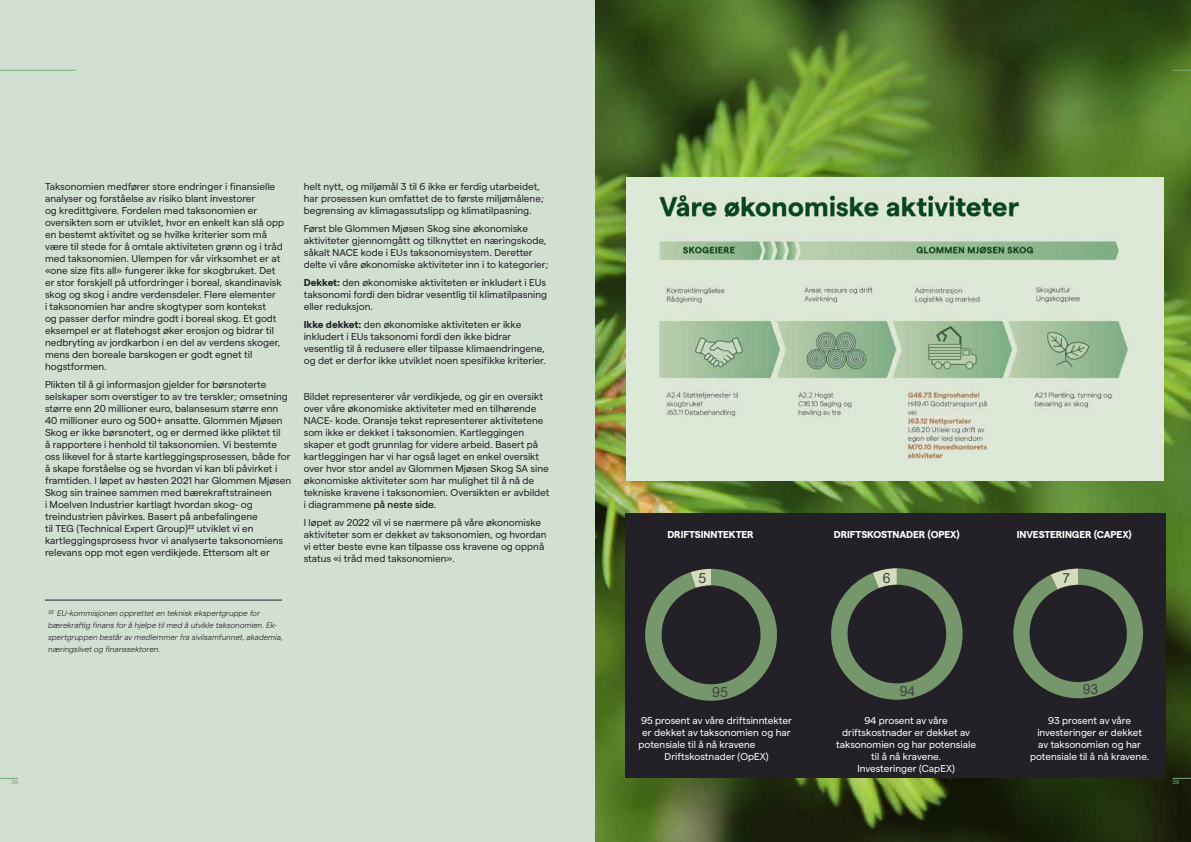
<style>
.page{position:relative;width:1191px;height:842px;background:#fff}
.page>*{position:absolute;margin:0;border:0;box-sizing:border-box;transform-origin:0 0}
.t1{font:14.2px "Arial";color:#404040}
.t2{font:14.1px "Arial";color:#404040}
.t3{font:13.9px "Arial";color:#404040}
.t4{font:10px/12px "Matter";color:#232027}
.t5{font:10px/12px "Matter";color:#fff;text-align:center}
.t6{font:700 10px "Matter";letter-spacing:-.01em;color:#fff}
.t7{font:italic 300 8px/12px "Matter";color:#232027}
.t8{font:6px "Matter";color:#7aa880}
.s1{font-weight:700}
.s2{color:#000}
</style>
<div class="page">
<div style="left:0;top:0;width:595px;height:842px;background:#d2e0d1"></div>
<img style="left:595px;top:0;width:596px;height:842px">
<img style="left:626px;top:177px;width:537px;height:303px">
<div style="left:625px;top:514px;width:540px;height:264px;background:#232027"></div>
<svg style="left:831px;top:568px;width:131px;height:132px"></svg>
<svg style="left:645px;top:569px;width:132px;height:132px"></svg>
<svg style="left:1013px;top:569px;width:130px;height:129px"></svg>
<hr style="left:45px;top:600px;width:237px;height:1px;background:#232027">
<svg style="left:0;top:778px;width:18px;height:1px"></svg>
<svg style="left:1172px;top:70px;width:19px;height:1px"></svg>
<svg style="left:1172px;top:778px;width:19px;height:1px"></svg>
<hr style="left:0;top:70px;width:76px;height:1px;background:#7aa880">
<p class="t4" style="left:45px;top:180px;width:241px">Taksonomien medfører store endringer i finansielle analyser og forståelse av risiko blant investorer<br>og kredittgivere. Fordelen med taksonomien er oversikten som er utviklet, hvor en enkelt kan slå opp en bestemt aktivitet og se hvilke kriterier som må være til stede for å omtale aktiviteten grønn og i tråd med taksonomien. Ulempen for vår virksomhet er at «one size fits all» fungerer ikke for skogbruket. Det er stor forskjell på utfordringer i boreal, skandinavisk skog og skog i andre verdensdeler. Flere elementer<br>i taksonomien har andre skogtyper som kontekst<br>og passer derfor mindre godt i boreal skog. Et godt eksempel er at flatehogst øker erosjon og bidrar til nedbryting av jordkarbon i en del av verdens skoger, mens den boreale barskogen er godt egnet til hogstformen.</p>
<p class="t4" style="left:45px;top:378px;width:248px">Plikten til å gi informasjon gjelder for børsnoterte selskaper som overstiger to av tre terskler; omsetning større enn 20 millioner euro, balansesum større enn 40 millioner euro og 500+ ansatte. Glommen Mjøsen Skog er ikke børsnotert, og er dermed ikke pliktet til<br>å rapportere i henhold til taksonomien. Vi bestemte oss likevel for å starte kartleggingsprosessen, både for å skape forståelse og se hvordan vi kan bli påvirket i framtiden. I løpet av høsten 2021 har Glommen Mjøsen Skog sin trainee sammen med bærekraftstraineen<br>i Moelven Industrier kartlagt hvordan skog- og treindustrien påvirkes. Basert på anbefalingene<br>til TEG (Technical Expert Group)22 utviklet vi en kartleggingsprosess hvor vi analyserte taksonomiens relevans opp mot egen verdikjede. Ettersom alt er</p>
<p class="t4" style="left:304px;top:180px;width:241px">helt nytt, og miljømål 3 til 6 ikke er ferdig utarbeidet, har prosessen kun omfattet de to første miljømålene; begrensing av klimagassutslipp og klimatilpasning.</p>
<p class="t4" style="left:304px;top:222px;width:246px">Først ble Glommen Mjøsen Skog sine økonomiske aktiviteter gjennomgått og tilknyttet en næringskode, såkalt NACE kode i EUs taksonomisystem. Deretter delte vi våre økonomiske aktiviteter inn i to kategorier;</p>
<p class="t4" style="left:304px;top:276px;width:245px;text-align:justify"><span class="s1">Dekket:</span> den økonomiske aktiviteten er inkludert i EUs taksonomi fordi den bidrar vesentlig til klimatilpasning eller reduksjon.</p>
<p class="t4" style="left:304px;top:318px;width:244px"><span class="s1">Ikke dekket:</span> den økonomiske aktiviteten er ikke inkludert i EUs taksonomi fordi den ikke bidrar vesentlig til å redusere eller tilpasse klimaendringene, og det er derfor ikke utviklet noen spesifikke kriterier.</p>
<p class="t4" style="left:304px;top:390px;width:247px">Bildet representerer vår verdikjede, og gir en oversikt over våre økonomiske aktiviteter med en tilhørende NACE- kode. Oransje tekst representerer aktivitetene som ikke er dekket i taksonomien. Kartleggingen skaper et godt grunnlag for videre arbeid. Basert på kartleggingen har vi har også laget en enkel oversikt over hvor stor andel av Glommen Mjøsen Skog SA sine økonomiske aktiviteter som har mulighet til å nå de tekniske kravene i taksonomien. Oversikten er avbildet i diagrammene <span class="s2">på neste side.</span></p>
<p class="t4" style="left:304px;top:516px;width:244px">I løpet av 2022 vil vi se nærmere på våre økonomiske aktiviteter som er dekket av taksonomien, og hvordan vi etter beste evne kan tilpasse oss kravene og oppnå status «i tråd med taksonomien».</p>
<p class="t7" style="left:48px;top:607px;width:238px">22 EU-kommisjonen oppretteten teknisk ekspertgruppe for bærekraftig finansforå hjelpe tilmed å utvikle taksonomien.Ek&shy;spertgruppen bestårav medlemmerfra sivilsamfunnet,akademia, næringslivetog finanssektoren.</p>
<p class="t6" style="left:667px;top:527px;width:88px">DRIFTSINNTEKTER</p>
<p class="t6" style="left:833px;top:527px;width:127px">DRIFTSKOSTNADER (OPEX)</p>
<p class="t6" style="left:1016px;top:527px;width:116px">INVESTERINGER (CAPEX)</p>
<h1 class="t1" style="left:698px;top:569px;width:9px">5</h1>
<h2 class="t2" style="left:882px;top:568px;width:9px">6</h2>
<h3 class="t3" style="left:1062px;top:569px;width:9px">7</h3>
<h1 class="t1" style="left:712px;top:682px;width:17px">95</h1>
<h2 class="t2" style="left:899px;top:681px;width:17px">94</h2>
<h3 class="t3" style="left:1082px;top:679px;width:17px">93</h3>
<p class="t5" style="left:641px;top:714px;width:152px">95 prosent av våre driftsinntekter</p>
<p class="t5" style="left:642px;top:726px;width:150px">er dekket av taksonomien og har</p>
<p class="t5" style="left:638px;top:738px;width:118px">potensiale til å nå kravene</p>
<p class="t5" style="left:664px;top:750px;width:105px">Driftskostnader (OpEX)</p>
<p class="t5" style="left:836px;top:714px;width:141px">94 prosent av våre driftskostnader er dekket av taksonomien og har potensiale til å nå kravene.<br>Investeringer (CapEX)</p>
<p class="t5" style="left:1030px;top:714px;width:121px">93 prosent av våre investeringer er dekket<br>av taksonomien og har potensiale til å nå kravene.</p>
<p class="t8" style="left:11px;top:778px;width:8px">38</p>
<p class="t8" style="left:1172px;top:778px;width:8px">39</p>
</div>
